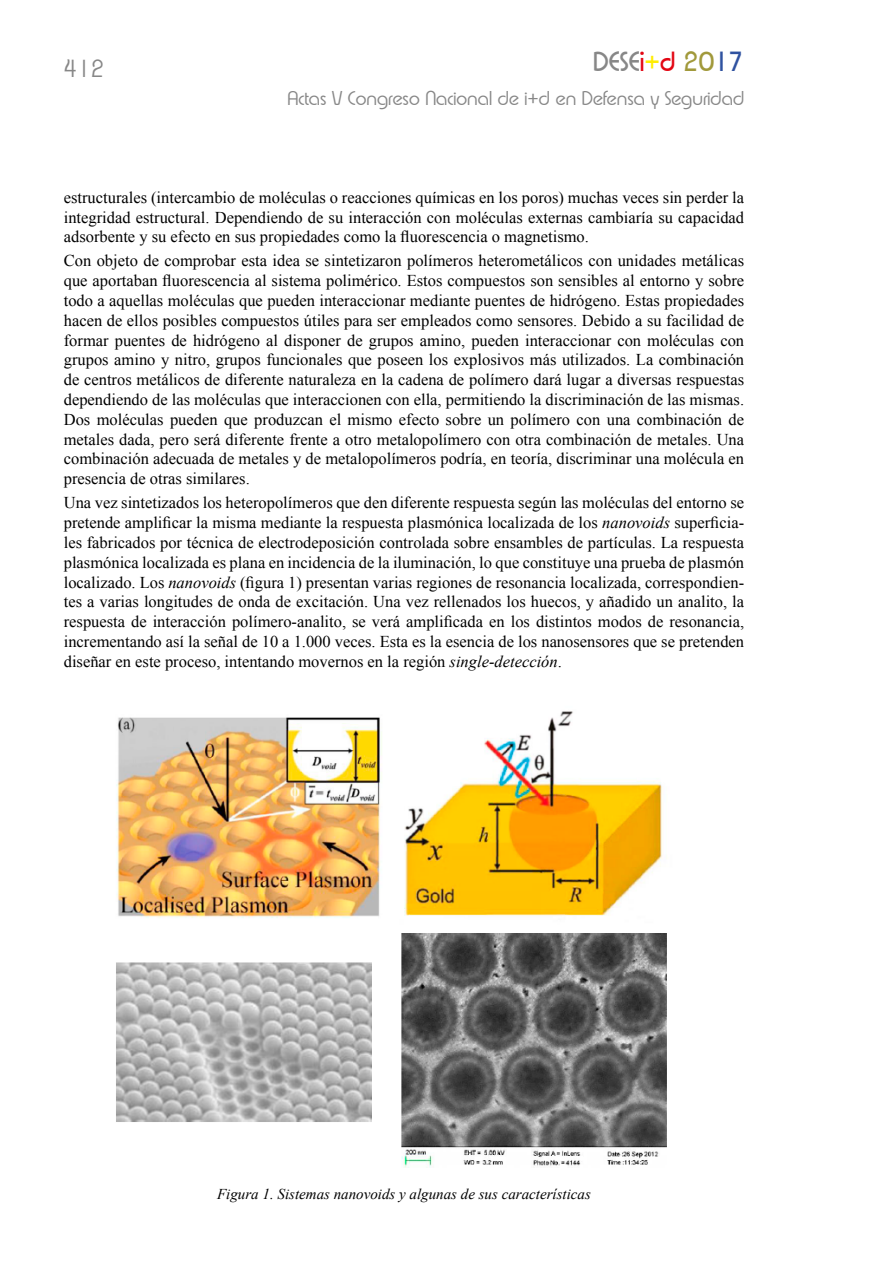
<style>
.page{position:relative;width:893px;height:1263px;background:#fff}
.page>*{position:absolute;margin:0;border:0;box-sizing:border-box;transform-origin:0 0}
.t1{font:27px "Expressa";color:#878787}
.t2{font:300 24px "Expressa";color:#878787}
.t3{font:300 19.5px "Expressa";color:#878787}
._05-Texto{font:16.5px/19.8px "Times New Roman";color:#000;text-align:justify}
.t4{font:italic 15px "Times New Roman";color:#000}
.s1{color:#e30613}
.s2{color:#ffed00}
.s3{color:#a1993b}
.s4{color:#2f52a0}
.s5{font-style:italic}
</style>
<div class="page">
<img style="left:116px;top:711px;width:551px;height:457px">
<h2 class="t2" style="left:64px;top:54px;width:42px">412</h2>
<h1 class="t1" style="left:593px;top:46px;width:152px">DESE<span class="s1">i</span><span class="s2">+</span><span class="s1">d</span> <span class="s3">20</span><span class="s4">17</span></h1>
<p class="t3" style="left:287px;top:86px;width:458px">Actas V Congreso Nacional de i+d en Defensa y Seguridad</p>
<p class="_05-Texto" style="left:64px;top:187px;width:682px">estructurales (intercambio de moléculas o reacciones químicas en los poros) muchas veces sin perder la integridad estructural. Dependiendo de su interacción con moléculas externas cambiaría su capacidad adsorbente y su efecto en sus propiedades como la fluorescencia o magnetismo.</p>
<p class="_05-Texto" style="left:64px;top:251px;width:682px">Con objeto de comprobar esta idea se sintetizaron polímeros heterometálicos con unidades metálicas que aportaban fluorescencia al sistema polimérico. Estos compuestos son sensibles al entorno y sobre todo a aquellas moléculas que pueden interaccionar mediante puentes de hidrógeno. Estas propiedades hacen de ellos posibles compuestos útiles para ser empleados como sensores. Debido a su facilidad de formar puentes de hidrógeno al disponer de grupos amino, pueden interaccionar con moléculas con grupos amino y nitro, grupos funcionales que poseen los explosivos más utilizados. La combinación de centros metálicos de diferente naturaleza en la cadena de polímero dará lugar a diversas respuestas dependiendo de las moléculas que interaccionen con ella, permitiendo la discriminación de las mismas.<br>Dos moléculas pueden que produzcan el mismo efecto sobre un polímero con una combinación de metales dada, pero será diferente frente a otro metalopolímero con otra combinación de metales. Una combinación adecuada de metales y de metalopolímeros podría, en teoría, discriminar una molécula en presencia de otras similares.</p>
<p class="_05-Texto" style="left:64px;top:493px;width:682px">Una vez sintetizados los heteropolímeros que den diferente respuesta según las moléculas del entorno se pretende amplificar la misma mediante la respuesta plasmónica localizada de los <span class="s5">nanovoids</span> superficia&shy;les fabricados por técnica de electrodeposición controlada sobre ensambles de partículas. La respuesta plasmónica localizada es plana en incidencia de la iluminación, lo que constituye una prueba de plasmón localizado. Los <span class="s5">nanovoids</span> (figura 1) presentan varias regiones de resonancia localizada, correspondien&shy;tes a varias longitudes de onda de excitación. Una vez rellenados los huecos, y añadido un analito, la respuesta de interacción polímero-analito, se verá amplificada en los distintos modos de resonancia, incrementando así la señal de 10 a 1.000 veces. Esta es la esencia de los nanosensores que se pretenden diseñar en este proceso, intentando movernos en la región <span class="s5">single-detección</span>.</p>
<p class="t4" style="left:217px;top:1184px;width:375px">Figura 1. Sistemas nanovoids y algunas de sus características</p>
</div>
